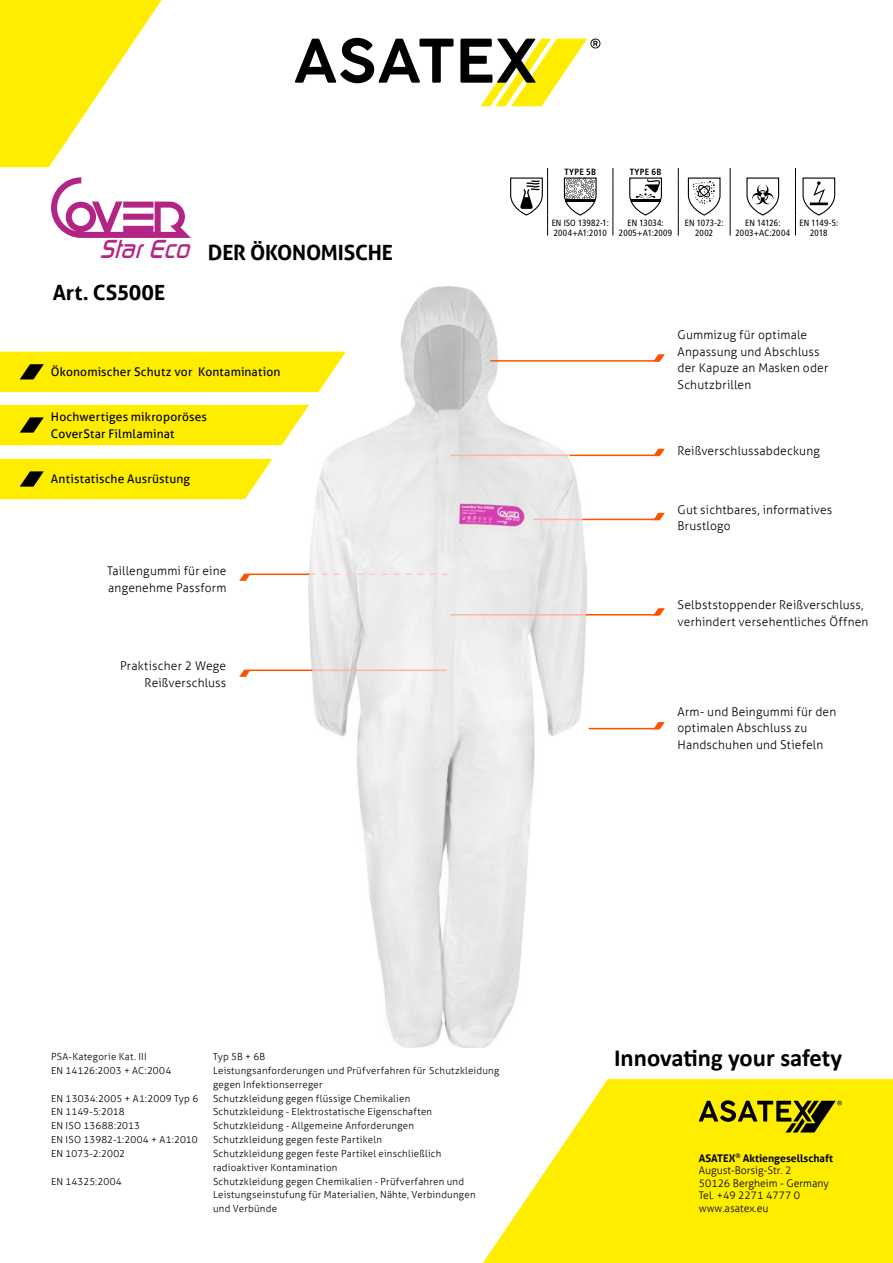
<style>
.page{position:relative;width:893px;height:1263px;background:#fff}
.page>*{position:absolute;margin:0;border:0;box-sizing:border-box;transform-origin:0 0}
.t1{font:italic 500 25.2px "Dicot";color:#b32485}
.t2{font:700 24.6px "Calibri";color:#000}
.t3{font:700 21px "Aller";letter-spacing:-.01em;color:#000}
.t4{font:300 12px/16.5px "Aller";letter-spacing:.015em;color:#000}
.t5{font:12px/16.5px "Aller";letter-spacing:.015em;color:#000}
.t6{font:300 10.5px/12.6px "Aller";color:#000}
.t7{font:300 9.75px/13.8px "Aller";letter-spacing:.025em;color:#000}
.t8{font:condensed 9px "Frutiger LT Std";letter-spacing:.015em;color:#000}
.t9{font:700 condensed 9px "Frutiger LT Std";letter-spacing:.03em;color:#000}
.s1{font-weight:700}
</style>
<div class="page">
<svg style="left:483px;top:1079px;width:410px;height:184px;fill:#ffed00"></svg>
<svg style="left:295px;top:38px;width:305px;height:68px"></svg>
<svg style="left:699px;top:1100px;width:143px;height:32px;background:#a49900"></svg>
<svg style="left:0;top:0;width:162px;height:167px"></svg>
<img style="left:308px;top:286px;width:279px;height:761px">
<hr style="left:589px;top:728px;width:69px;height:1px;background:#ff5200">
<svg style="left:653px;top:722px;width:12px;height:7px"></svg>
<hr style="left:250px;top:573px;width:60px;height:2px;background:#ff5200">
<svg style="left:239px;top:573px;width:12px;height:8px"></svg>
<svg style="left:310px;top:573px;width:138px;height:2px"></svg>
<hr style="left:312px;top:669px;width:135px;height:2px;background:#ffb4aa">
<hr style="left:250px;top:669px;width:62px;height:2px;background:#ff5200">
<svg style="left:239px;top:669px;width:12px;height:8px"></svg>
<hr style="left:491px;top:360px;width:167px;height:2px;background:#ff5200">
<svg style="left:653px;top:354px;width:12px;height:8px"></svg>
<hr style="left:570px;top:455px;width:88px;height:1px;background:#ff5200">
<svg style="left:653px;top:449px;width:12px;height:7px"></svg>
<hr style="left:451px;top:455px;width:119px;height:1px;background:#ffb4aa">
<hr style="left:585px;top:614px;width:73px;height:1px;background:#ff5200">
<svg style="left:654px;top:608px;width:11px;height:7px"></svg>
<hr style="left:451px;top:614px;width:134px;height:1px;background:#ffb4aa">
<hr style="left:582px;top:519px;width:76px;height:1px;background:#ff5200">
<svg style="left:653px;top:513px;width:12px;height:7px"></svg>
<hr style="left:533px;top:519px;width:49px;height:1px;background:#ffb4aa">
<div style="left:0;top:352px;width:346px;height:40px;background:#ffed00"></div>
<div style="left:0;top:405px;width:309px;height:40px;background:#ffed00"></div>
<svg style="left:0;top:459px;width:272px;height:40px;background:#fae90c"></svg>
<svg style="left:51px;top:177px;width:140px;height:61px"></svg>
<svg style="left:613px;top:216px;width:1px;height:19px"></svg>
<svg style="left:678px;top:216px;width:1px;height:19px"></svg>
<svg style="left:730px;top:216px;width:1px;height:19px"></svg>
<svg style="left:795px;top:216px;width:1px;height:19px"></svg>
<hr style="left:613px;top:178px;width:1px;height:38px;background:#000">
<hr style="left:678px;top:178px;width:1px;height:38px;background:#000">
<hr style="left:730px;top:178px;width:1px;height:38px;background:#000">
<hr style="left:795px;top:178px;width:1px;height:38px;background:#000">
<svg style="left:510px;top:168px;width:38px;height:67px"></svg>
<svg style="left:564px;top:178px;width:33px;height:38px"></svg>
<svg style="left:629px;top:178px;width:33px;height:38px"></svg>
<svg style="left:688px;top:178px;width:33px;height:38px"></svg>
<svg style="left:746px;top:178px;width:33px;height:38px"></svg>
<svg style="left:802px;top:178px;width:33px;height:38px"></svg>
<h1 class="t1" style="left:100px;top:235px;width:98px">StarEco</h1>
<h3 class="t3" style="left:53px;top:279px;width:114px">Art. CS500E</h3>
<h3 class="t3" style="left:208px;top:239px;width:186px">DER ÖKONOMISCHE</h3>
<p class="t5" style="left:51px;top:364px;width:231px">Ökonomischer Schutz vor Kontamination</p>
<p class="t5" style="left:51px;top:409px;width:158px">Hochwertiges mikroporöses<br>CoverStar Filmlaminat</p>
<p class="t5" style="left:51px;top:471px;width:141px">Antistatische Ausrüstung</p>
<p class="t4" style="left:107px;top:563px;width:121px">Taillengummi für eine angenehme Passform</p>
<p class="t4" style="left:120px;top:658px;width:108px;text-align:right">Praktischer 2 Wege<br>Reißverschluss</p>
<p class="t9" style="left:564px;top:166px;width:33px">TYPE 5B</p>
<p class="t9" style="left:630px;top:166px;width:33px">TYPE 6B</p>
<p class="t8" style="left:552px;top:217px;width:59px">EN ISO 13982-1:</p>
<p class="t8" style="left:627px;top:217px;width:38px">EN 13034:</p>
<p class="t8" style="left:685px;top:217px;width:40px">EN 1073-2:</p>
<p class="t8" style="left:745px;top:217px;width:37px">EN 14126:</p>
<p class="t8" style="left:799px;top:217px;width:40px">EN 1149-5:</p>
<p class="t8" style="left:554px;top:227px;width:54px">2004+A1:2010</p>
<p class="t8" style="left:619px;top:227px;width:55px">2005+A1:2009</p>
<p class="t8" style="left:695px;top:227px;width:19px">2002</p>
<p class="t8" style="left:735px;top:227px;width:56px">2003+AC:2004</p>
<p class="t8" style="left:810px;top:227px;width:19px">2018</p>
<p class="t4" style="left:677px;top:327px;width:152px">Gummizug für optimale<br>Anpassung und Abschluss der Kapuze an Masken oder<br>Schutzbrillen</p>
<p class="t4" style="left:677px;top:443px;width:144px">Reißverschlussabdeckung</p>
<p class="t4" style="left:677px;top:501px;width:156px">Gut sichtbares, informatives<br>Brustlogo</p>
<p class="t4" style="left:677px;top:597px;width:192px">Selbststoppender Reißverschluss, verhindert versehentliches Öffnen</p>
<p class="t4" style="left:677px;top:703px;width:160px">Arm- und Beingummi für den optimalen Abschluss zu<br>Handschuhen und Stiefeln</p>
<p class="t7" style="left:51px;top:1050px;width:97px">PSA-Kategorie Kat. III</p>
<p class="t7" style="left:213px;top:1050px;width:54px">Typ 5B + 6B</p>
<p class="t7" style="left:51px;top:1063px;width:122px">EN 14126:2003 + AC:2004</p>
<p class="t7" style="left:213px;top:1063px;width:288px">Leistungsanforderungen und Prüfverfahren für Schutzkleidung gegen Infektionserreger</p>
<p class="t7" style="left:51px;top:1091px;width:149px">EN 13034:2005 + A1:2009 Typ 6</p>
<p class="t7" style="left:213px;top:1091px;width:199px">Schutzkleidung gegen flüssige Chemikalien</p>
<p class="t7" style="left:51px;top:1105px;width:75px">EN 1149-5:2018</p>
<p class="t7" style="left:213px;top:1105px;width:221px">Schutzkleidung - Elektrostatische Eigenschaften</p>
<p class="t7" style="left:51px;top:1119px;width:91px">EN ISO 13688:2013</p>
<p class="t7" style="left:213px;top:1119px;width:203px">Schutzkleidung - Allgemeine Anforderungen</p>
<p class="t7" style="left:51px;top:1133px;width:148px">EN ISO 13982-1:2004 + A1:2010</p>
<p class="t7" style="left:213px;top:1133px;width:170px">Schutzkleidung gegen feste Partikeln</p>
<p class="t7" style="left:51px;top:1146px;width:75px">EN 1073-2:2002</p>
<p class="t7" style="left:213px;top:1146px;width:230px">Schutzkleidung gegen feste Partikel einschließlich radioaktiver Kontamination</p>
<p class="t7" style="left:51px;top:1174px;width:72px">EN 14325:2004</p>
<p class="t7" style="left:213px;top:1174px;width:264px">Schutzkleidung gegen Chemikalien - Prüfverfahren und<br>Leistungseinstufung für Materialien, Nähte, Verbindungen und Verbünde</p>
<h2 class="t2" style="left:614px;top:1040px;width:229px">Innovating your safety</h2>
<p class="t6" style="left:699px;top:1151px;width:136px"><span class="s1">ASATEX</span><sup>®</sup> <span class="s1">Aktiengesellschaft<br></span>August-Borsig-Str. 2<br>50126 Bergheim - Germany<br>Tel. +49 2271 4777 0 www.asatex.eu</p>
</div>
